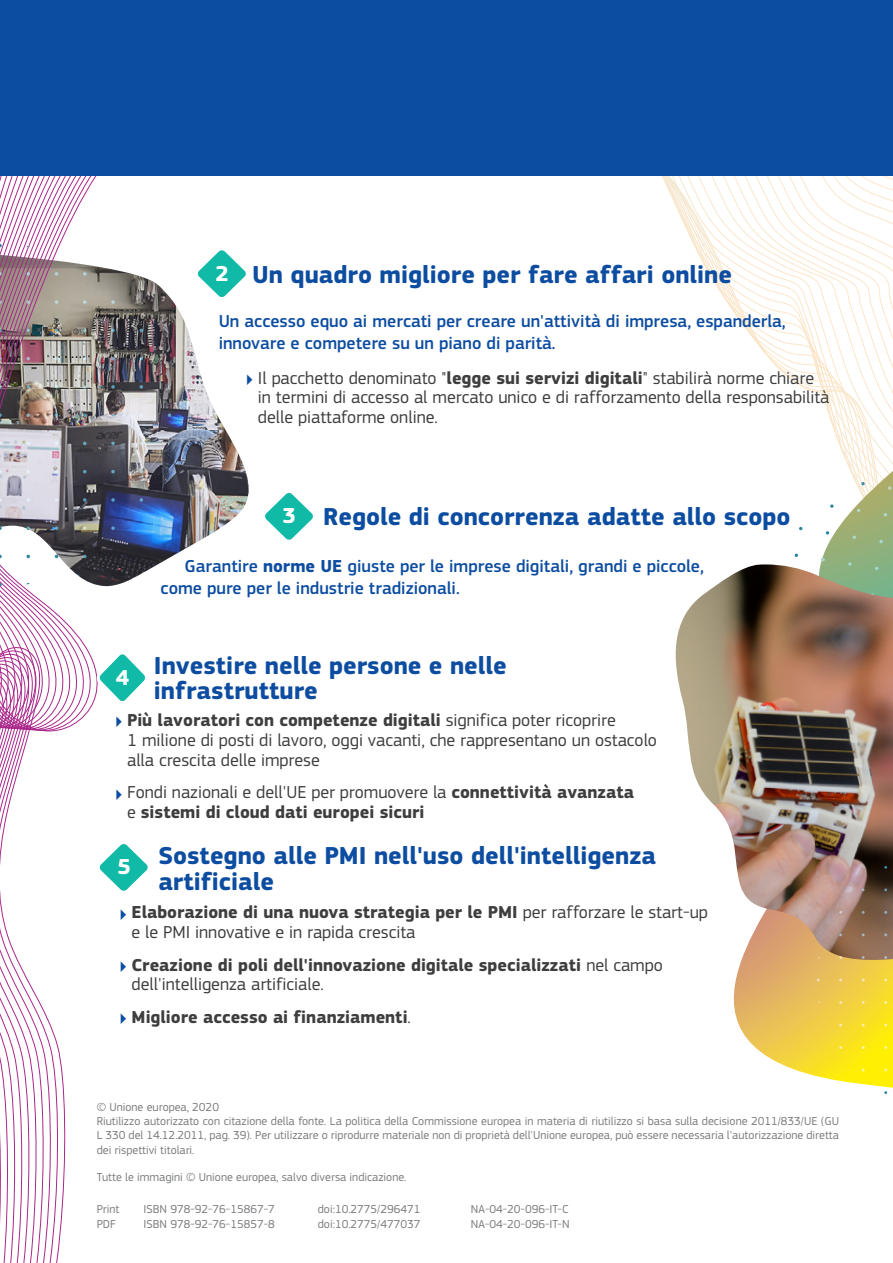
<style>
.page{position:relative;width:893px;height:1263px;background:#fff}
.page>*{position:absolute;margin:0;border:0;box-sizing:border-box;transform-origin:0 0}
.title_2{font:700 25.5px/25.5px "EC Square Sans Pro";color:#0d4da1}
.title_2_no{font:700 22.5px "EC Square Sans Pro";color:#fff}
.t1{font:18px/19.8px "EC Square Sans Pro";color:#3e3e3f}
.t2{font:700 18px/19.8px "EC Square Sans Pro";color:#3e3e3f}
.title_bullet{font:500 18px/21.6px "EC Square Sans Pro";color:#0d4da1}
.lim{font:12px/14.4px "EC Square Sans Pro";color:#7a7c7f;text-align:justify}
.ids{font:12px "EC Square Sans Pro";color:#7a7c7f}
.lim_sb{font:12px "EC Square Sans Pro";color:#7a7c7f}
.lim_break{font:12px "EC Square Sans Pro";color:#7a7c7f}
.s1{font-weight:700}
.s2{font-weight:400}
</style>
<div class="page">
<svg style="left:710px;top:176px;width:10px;height:116px"></svg>
<svg style="left:721px;top:176px;width:19px;height:145px"></svg>
<svg style="left:740px;top:176px;width:13px;height:162px"></svg>
<img style="left:171px;top:299px;width:78px;height:258px">
<svg style="left:733px;top:961px;width:84px;height:116px"></svg>
<svg style="left:760px;top:176px;width:133px;height:278px"></svg>
<svg style="left:794px;top:454px;width:99px;height:110px"></svg>
<svg style="left:0;top:176px;width:108px;height:1087px"></svg>
<img style="left:675px;top:564px;width:218px;height:397px">
<img style="left:0;top:244px;width:171px;height:342px">
<svg style="left:817px;top:843px;width:76px;height:251px;background:#c5aa50"></svg>
<svg style="left:192px;top:250px;width:57px;height:53px"></svg>
<svg style="left:265px;top:493px;width:48px;height:47px"></svg>
<svg style="left:93px;top:648px;width:52px;height:59px"></svg>
<svg style="left:93px;top:838px;width:55px;height:59px"></svg>
<div style="left:0;top:0;width:893px;height:176px;background:#0d4da1"></div>
<p class="title_2_no" style="left:215px;top:260px;width:15px">2</p>
<p class="title_2" style="left:252px;top:263px;width:481px">Un quadro migliore per fare affari online</p>
<p class="title_bullet" style="left:219px;top:311px;width:569px">Un accesso equo ai mercati per creare un'attività di impresa, espanderla, innovare e competere su un piano di parità.</p>
<p class="t1" style="left:258px;top:368px;width:573px;text-indent:-13px"><sub>▶</sub> Il pacchetto denominato "<span class="s1">legge sui servizi digitali</span>" stabilirà norme chiare in termini di accesso al mercato unico e di rafforzamento della responsabilità delle piattaforme online.</p>
<p class="title_2_no" style="left:283px;top:502px;width:15px">3</p>
<p class="title_2" style="left:323px;top:505px;width:469px">Regole di concorrenza adatte allo scopo</p>
<p class="title_2_no" style="left:116px;top:664px;width:15px">4</p>
<p class="title_bullet" style="left:161px;top:556px;width:545px;text-indent:24px">Garantire <span class="s1">norme UE</span> giuste per le imprese digitali, grandi e piccole, come pure per le industrie tradizionali.</p>
<p class="title_2" style="left:154px;top:653px;width:354px">Investire nelle persone e nelle infrastrutture</p>
<p class="t1" style="left:127px;top:710px;width:531px;text-indent:-13px"><sub>▶</sub> <span class="s1">Più lavoratori con competenze digitali</span> significa poter ricoprire<br>1 milione di posti di lavoro, oggi vacanti, che rappresentano un ostacolo alla crescita delle imprese</p>
<p class="t2" style="left:127px;top:783px;width:508px;text-indent:-13px"><sub>▶</sub> <span class="s2">Fondi nazionali e dell'UE per promuovere la</span> connettività avanzata <span class="s2">e</span> sistemi di cloud dati europei sicuri</p>
<p class="title_2_no" style="left:117px;top:853px;width:15px">5</p>
<p class="title_2" style="left:158px;top:844px;width:499px">Sostegno alle PMI nell'uso dell'intelligenza artificiale</p>
<p class="t1" style="left:132px;top:902px;width:578px;text-indent:-13px"><sub>▶</sub> <span class="s1">Elaborazione di una nuova strategia per le PMI</span> per rafforzare le start-up e le PMI innovative e in rapida crescita</p>
<p class="t2" style="left:132px;top:955px;width:533px;text-indent:-13px"><sub>▶</sub> Creazione di poli dell'innovazione digitale specializzati <span class="s2">nel campo dell'intelligenza artificiale.</span></p>
<p class="t2" style="left:119px;top:1008px;width:294px"><sub>▶</sub> Migliore accesso ai finanziamenti<span class="s2">.</span></p>
<p class="lim_break" style="left:97px;top:1100px;width:124px">© Unione europea, 2020</p>
<p class="lim" style="left:97px;top:1114px;width:744px">Riutilizzo autorizzato con citazione della fonte. La politica della Commissione europea in materia di riutilizzo si basa sulla decisione 2011/833/UE (GU L 330 del 14.12.2011, pag. 39). Per utilizzare o riprodurre materiale non di proprietà dell'Unione europea, può essere necessaria l'autorizzazione diretta dei rispettivi titolari.</p>
<p class="lim_sb" style="left:97px;top:1170px;width:311px">Tutte le immagini © Unione europea, salvo diversa indicazione.</p>
<p class="ids" style="left:97px;top:1202px;width:24px">Print</p>
<p class="ids" style="left:144px;top:1202px;width:133px">ISBN 978-92-76-15867-7</p>
<p class="ids" style="left:318px;top:1202px;width:104px">doi:10.2775/296471</p>
<p class="ids" style="left:471px;top:1202px;width:99px">NA-04-20-096-IT-C</p>
<p class="ids" style="left:97px;top:1217px;width:21px">PDF</p>
<p class="ids" style="left:144px;top:1217px;width:133px">ISBN 978-92-76-15857-8</p>
<p class="ids" style="left:318px;top:1217px;width:104px">doi:10.2775/477037</p>
<p class="ids" style="left:471px;top:1217px;width:100px">NA-04-20-096-IT-N</p>
</div>
